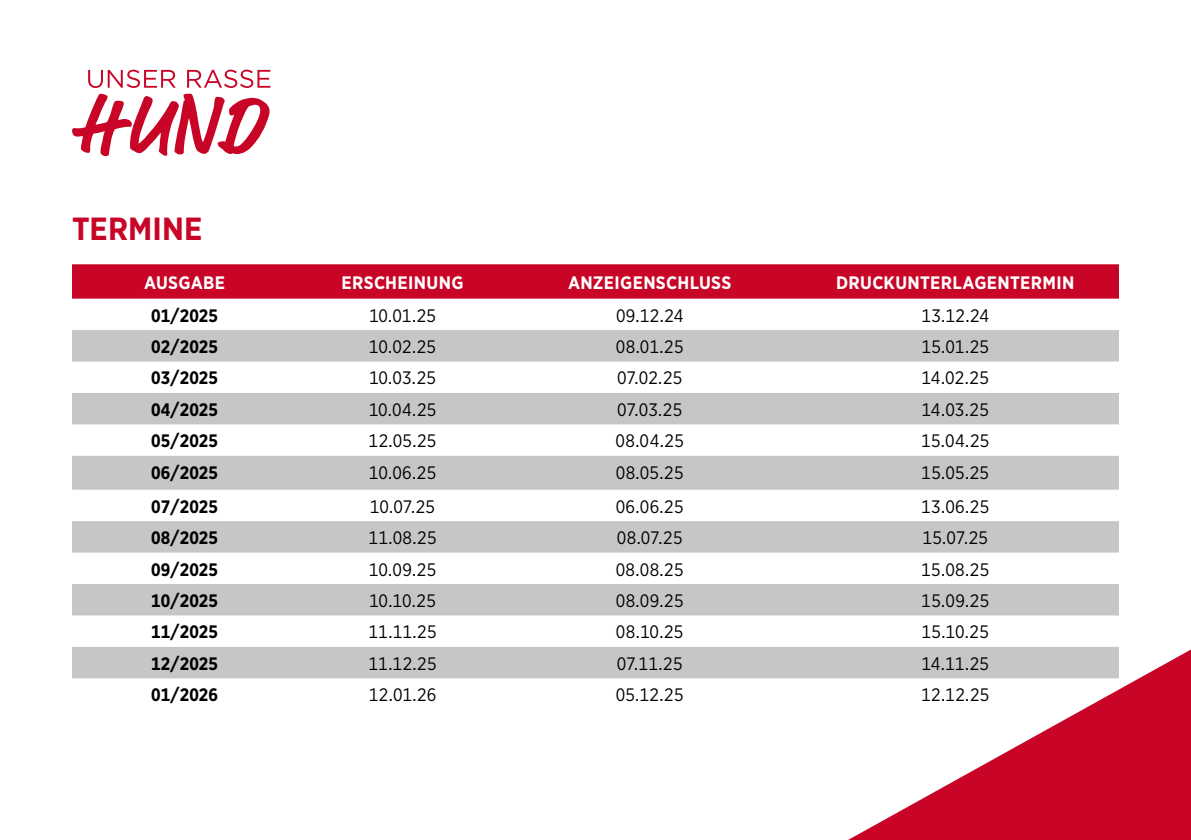
<style>
.page{position:relative;width:1191px;height:840px;background:#fff}
.page>*{position:absolute;margin:0;border:0;box-sizing:border-box;transform-origin:0 0}
.t1{font:700 32px "Gotham Narrow";letter-spacing:.005em;color:#c80526}
.t2{font:18px "Gotham Narrow";letter-spacing:.02em;color:#000}
.t3{font:700 18px "Gotham Narrow";color:#000}
.t4{font:700 18px "Gotham Narrow";letter-spacing:.015em;color:#fff}
</style>
<div class="page">
<svg style="left:72px;top:70px;width:198px;height:87px"></svg>
<svg style="left:847px;top:649px;width:344px;height:190px;fill:#c80526"></svg>
<div style="left:72px;top:264px;width:1047px;height:34px;background:#c80526"></div>
<div style="left:72px;top:330px;width:1047px;height:31px;background:#c7c5c5"></div>
<svg style="left:72px;top:393px;width:1047px;height:285px;fill:#c7c5c5"></svg>
<p class="t1" style="left:72px;top:208px;width:132px">TERMINE</p>
<p class="t4" style="left:144px;top:270px;width:82px">AUSGABE</p>
<p class="t4" style="left:342px;top:270px;width:123px">ERSCHEINUNG</p>
<p class="t4" style="left:568px;top:270px;width:165px">ANZEIGENSCHLUSS</p>
<p class="t4" style="left:836px;top:270px;width:240px">DRUCKUNTERLAGENTERMIN</p>
<p class="t3" style="left:151px;top:303px;width:68px">01/2025</p>
<p class="t2" style="left:369px;top:304px;width:69px">10.01.25</p>
<p class="t2" style="left:616px;top:304px;width:69px">09.12.24</p>
<p class="t2" style="left:921px;top:304px;width:69px">13.12.24</p>
<p class="t3" style="left:151px;top:335px;width:68px">02/2025</p>
<p class="t2" style="left:369px;top:335px;width:69px">10.02.25</p>
<p class="t2" style="left:616px;top:335px;width:69px">08.01.25</p>
<p class="t2" style="left:921px;top:335px;width:69px">15.01.25</p>
<p class="t3" style="left:151px;top:366px;width:68px">03/2025</p>
<p class="t2" style="left:369px;top:367px;width:69px">10.03.25</p>
<p class="t2" style="left:617px;top:367px;width:67px">07.02.25</p>
<p class="t2" style="left:921px;top:367px;width:69px">14.02.25</p>
<p class="t3" style="left:151px;top:398px;width:68px">04/2025</p>
<p class="t2" style="left:369px;top:398px;width:69px">10.04.25</p>
<p class="t2" style="left:617px;top:398px;width:67px">07.03.25</p>
<p class="t2" style="left:921px;top:398px;width:69px">14.03.25</p>
<p class="t3" style="left:151px;top:429px;width:68px">05/2025</p>
<p class="t2" style="left:368px;top:429px;width:69px">12.05.25</p>
<p class="t2" style="left:615px;top:429px;width:70px">08.04.25</p>
<p class="t2" style="left:921px;top:429px;width:70px">15.04.25</p>
<p class="t3" style="left:151px;top:460px;width:68px">06/2025</p>
<p class="t2" style="left:369px;top:461px;width:69px">10.06.25</p>
<p class="t2" style="left:616px;top:461px;width:69px">08.05.25</p>
<p class="t2" style="left:921px;top:461px;width:69px">15.05.25</p>
<p class="t3" style="left:151px;top:494px;width:68px">07/2025</p>
<p class="t2" style="left:370px;top:495px;width:67px">10.07.25</p>
<p class="t2" style="left:615px;top:495px;width:70px">06.06.25</p>
<p class="t2" style="left:921px;top:495px;width:70px">13.06.25</p>
<p class="t3" style="left:151px;top:526px;width:68px">08/2025</p>
<p class="t2" style="left:368px;top:526px;width:70px">11.08.25</p>
<p class="t2" style="left:617px;top:526px;width:67px">08.07.25</p>
<p class="t2" style="left:922px;top:526px;width:67px">15.07.25</p>
<p class="t3" style="left:151px;top:557px;width:68px">09/2025</p>
<p class="t2" style="left:369px;top:557px;width:69px">10.09.25</p>
<p class="t2" style="left:615px;top:557px;width:70px">08.08.25</p>
<p class="t2" style="left:921px;top:557px;width:70px">15.08.25</p>
<p class="t3" style="left:151px;top:588px;width:68px">10/2025</p>
<p class="t2" style="left:369px;top:589px;width:68px">10.10.25</p>
<p class="t2" style="left:616px;top:589px;width:69px">08.09.25</p>
<p class="t2" style="left:921px;top:589px;width:69px">15.09.25</p>
<p class="t3" style="left:151px;top:620px;width:68px">11/2025</p>
<p class="t2" style="left:368px;top:620px;width:70px">11.11.25</p>
<p class="t2" style="left:616px;top:620px;width:69px">08.10.25</p>
<p class="t2" style="left:921px;top:620px;width:69px">15.10.25</p>
<p class="t3" style="left:151px;top:651px;width:68px">12/2025</p>
<p class="t2" style="left:368px;top:652px;width:70px">11.12.25</p>
<p class="t2" style="left:617px;top:652px;width:67px">07.11.25</p>
<p class="t2" style="left:921px;top:652px;width:69px">14.11.25</p>
<p class="t3" style="left:151px;top:683px;width:68px">01/2026</p>
<p class="t2" style="left:369px;top:683px;width:69px">12.01.26</p>
<p class="t2" style="left:616px;top:683px;width:69px">05.12.25</p>
<p class="t2" style="left:921px;top:683px;width:70px">12.12.25</p>
</div>
